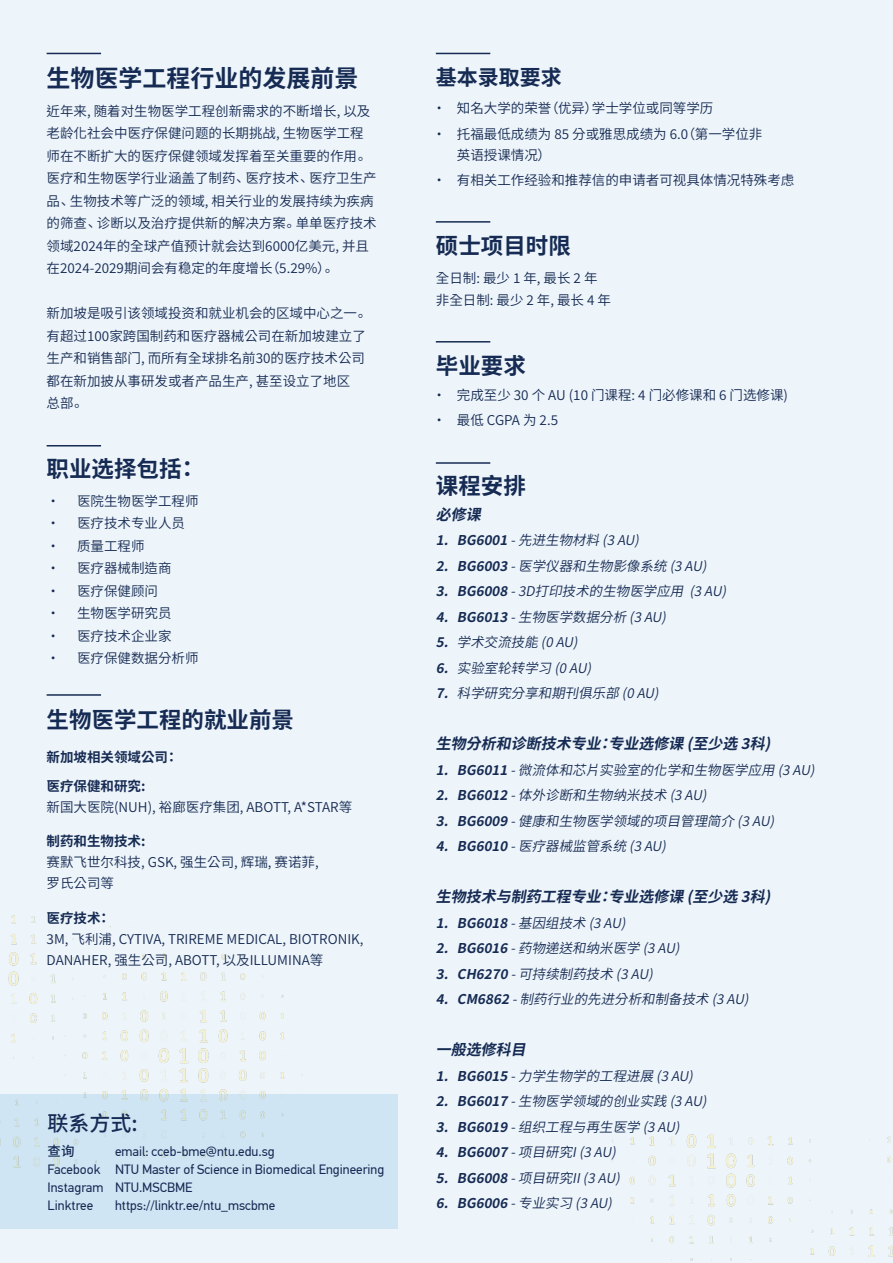
<style>
.page{position:relative;width:893px;height:1263px;background:#edf4fa}
.page>*{position:absolute;margin:0;border:0;box-sizing:border-box;transform-origin:0 0}
.t1{font:700 24px "Source Han Sans TC";color:#162b53}
.t2{font:700 22.5px "Source Han Sans TC";color:#162b53}
.t3{font:700 21px "Source Han Sans TC";color:#162b53}
.t4{font:500 21px "Source Han Sans TC";color:#162b53}
.t5{font:italic 700 15px "Source Han Sans TC";color:#162b53}
.t6{font:13.5px/22.5px "Source Han Sans TC";color:#162b53}
.t7{font:italic 13.5px "Source Han Sans TC";color:#162b53}
.t8{font:13.5px "PF Din Text Pro";color:#162b53}
.t9{font:700 13.5px "Source Han Sans TC";color:#162b53}
.t10{font:500 13.5px "Source Han Sans TC";color:#162b53}
.s1{font-weight:700}
</style>
<div class="page">
<hr style="left:436px;top:221px;width:54px;height:2px;background:#162b53">
<img style="left:8px;top:910px;width:295px;height:184px">
<div style="left:0;top:1094px;width:397px;height:134px;background:#d0e5f4"></div>
<hr style="left:47px;top:53px;width:54px;height:1px;background:#162b53">
<hr style="left:47px;top:445px;width:54px;height:1px;background:#162b53">
<hr style="left:47px;top:694px;width:54px;height:2px;background:#162b53">
<hr style="left:436px;top:53px;width:54px;height:1px;background:#162b53">
<hr style="left:436px;top:341px;width:54px;height:2px;background:#162b53">
<hr style="left:436px;top:462px;width:54px;height:2px;background:#162b53">
<img style="left:611px;top:1134px;width:282px;height:127px">
<p class="t1" style="left:47px;top:65px;width:313px">生物医学工程行业的发展前景</p>
<p class="t6" style="left:47px;top:100px;width:332px">近年来, 随着对生物医学工程创新需求的不断增长, 以及老龄化社会中医疗保健问题的长期挑战, 生物医学工程师在不断扩大的医疗保健领域发挥着至关重要的作用。医疗和生物医学行业涵盖了制药、 医疗技术、 医疗卫生产品、 生物技术等广泛的领域, 相关行业的发展持续为疾病的筛查、 诊断以及治疗提供新的解决方案。 单单医疗技术领域2024年的全球产值预计就会达到6000亿美元, 并且在2024-2029期间会有稳定的年度增长（5.29%）。</p>
<p class="t6" style="left:47px;top:302px;width:322px">新加坡是吸引该领域投资和就业机会的区域中心之一。有超过100家跨国制药和医疗器械公司在新加坡建立了生产和销售部门, 而所有全球排名前30的医疗技术公司都在新加披从事研发或者产品生产, 甚至设立了地区</p>
<p class="t6" style="left:47px;top:392px;width:39px">总部。</p>
<p class="t2" style="left:47px;top:456px;width:153px">职业选择包括：</p>
<p class="t6" style="left:47px;top:490px;width:153px">• 医院生物医学工程师</p>
<p class="t6" style="left:47px;top:512px;width:140px">• 医疗技术专业人员</p>
<p class="t6" style="left:47px;top:535px;width:99px">• 质量工程师</p>
<p class="t6" style="left:47px;top:557px;width:126px">• 医疗器械制造商</p>
<p class="t6" style="left:47px;top:580px;width:113px">• 医疗保健顾问</p>
<p class="t6" style="left:47px;top:602px;width:126px">• 生物医学研究员</p>
<p class="t6" style="left:47px;top:625px;width:126px">• 医疗技术企业家</p>
<p class="t6" style="left:47px;top:647px;width:153px">• 医疗保健数据分析师</p>
<p class="t2" style="left:47px;top:707px;width:249px">生物医学工程的就业前景</p>
<p class="t9" style="left:47px;top:750px;width:133px">新加坡相关领域公司：</p>
<p class="t9" style="left:47px;top:778px;width:100px">医疗保健和研究:</p>
<p class="t6" style="left:47px;top:796px;width:307px">新国大医院(NUH), 裕廊医疗集团, ABOTT, A*STAR等</p>
<p class="t9" style="left:47px;top:834px;width:100px">制药和生物技术:</p>
<p class="t6" style="left:47px;top:851px;width:274px">赛默飞世尔科技, GSK, 强生公司, 辉瑞, 赛诺菲,</p>
<p class="t6" style="left:47px;top:872px;width:69px">罗氏公司等</p>
<p class="t9" style="left:47px;top:910px;width:66px">医疗技术：</p>
<p class="t6" style="left:47px;top:929px;width:318px;line-height:21px">3M, 飞利浦, CYTIVA, TRIREME MEDICAL, BIOTRONIK,<br>DANAHER, 强生公司, ABOTT, 以及ILLUMINA等</p>
<p class="t4" style="left:48px;top:1111px;width:92px">联系方式:</p>
<p class="t10" style="left:48px;top:1144px;width:29px">查询</p>
<p class="t8" style="left:115px;top:1144px;width:161px">email: cceb-bme@ntu.edu.sg</p>
<p class="t8" style="left:48px;top:1162px;width:338px">Facebook NTU Master of Science in Biomedical Engineering</p>
<p class="t8" style="left:48px;top:1180px;width:147px">Instagram NTU.MSCBME</p>
<p class="t8" style="left:48px;top:1198px;width:47px">Linktree</p>
<p class="t8" style="left:115px;top:1198px;width:162px">https://linktr.ee/ntu_mscbme</p>
<p class="t3" style="left:436px;top:65px;width:127px">基本录取要求</p>
<p class="t6" style="left:432px;top:97px;width:282px">• 知名大学的荣誉（优异）学士学位或同等学历</p>
<p class="t6" style="left:432px;top:123px;width:331px">• 托福最低成绩为 85 分或雅思成绩为 6.0（第一学位非</p>
<p class="t6" style="left:457px;top:144px;width:96px">英语授课情况）</p>
<p class="t6" style="left:432px;top:169px;width:363px">• 有相关工作经验和推荐信的申请者可视具体情况特殊考虑</p>
<p class="t2" style="left:436px;top:233px;width:136px">硕士项目时限</p>
<p class="t6" style="left:436px;top:267px;width:163px">全日制: 最少 1 年, 最长 2 年</p>
<p class="t6" style="left:436px;top:289px;width:177px">非全日制: 最少 2 年, 最长 4 年</p>
<p class="t2" style="left:436px;top:353px;width:91px">毕业要求</p>
<p class="t6" style="left:432px;top:384px;width:357px">• 完成至少 30 个 AU (10 门课程: 4 门必修课和 6 门选修课)</p>
<p class="t6" style="left:432px;top:409px;width:127px">• 最低 CGPA 为 2.5</p>
<p class="t2" style="left:436px;top:473px;width:91px">课程安排</p>
<p class="t5" style="left:436px;top:506px;width:54px">必修课</p>
<p class="t7" style="left:436px;top:533px;width:212px"><span class="s1">1. BG6001</span>-先进生物材料 (3AU)</p>
<p class="t7" style="left:436px;top:558px;width:279px"><span class="s1">2. BG6003</span>-医学仪器和生物影像系统 (3AU)</p>
<p class="t7" style="left:436px;top:584px;width:299px"><span class="s1">3. BG6008</span>-3D打印技术的生物医学应用 (3AU)</p>
<p class="t7" style="left:436px;top:609px;width:239px"><span class="s1">4. BG6013</span>-生物医学数据分析 (3AU)</p>
<p class="t7" style="left:436px;top:635px;width:150px"><span class="s1">5.</span> 学术交流技能 (0AU)</p>
<p class="t7" style="left:436px;top:660px;width:164px"><span class="s1">6.</span> 实验室轮转学习 (0AU)</p>
<p class="t7" style="left:436px;top:686px;width:231px"><span class="s1">7.</span> 科学研究分享和期刊俱乐部 (0AU)</p>
<p class="t5" style="left:436px;top:735px;width:344px">生物分析和诊断技术专业：专业选修课 (至少选 3科)</p>
<p class="t7" style="left:436px;top:762px;width:387px"><span class="s1">1. BG6011</span>-微流体和芯片实验室的化学和生物医学应用 (3AU)</p>
<p class="t7" style="left:436px;top:788px;width:279px"><span class="s1">2. BG6012</span>-体外诊断和生物纳米技术 (3AU)</p>
<p class="t7" style="left:436px;top:813px;width:347px"><span class="s1">3. BG6009</span>-健康和生物医学领域的项目管理简介 (3AU)</p>
<p class="t7" style="left:436px;top:839px;width:239px"><span class="s1">4. BG6010</span>-医疗器械监管系统 (3AU)</p>
<p class="t5" style="left:436px;top:888px;width:344px">生物技术与制药工程专业：专业选修课 (至少选 3科)</p>
<p class="t7" style="left:436px;top:915px;width:198px"><span class="s1">1. BG6018</span>-基因组技术 (3AU)</p>
<p class="t7" style="left:436px;top:941px;width:252px"><span class="s1">2. BG6016</span>-药物递送和纳米医学 (3AU)</p>
<p class="t7" style="left:436px;top:966px;width:225px"><span class="s1">3. CH6270</span>-可持续制药技术 (3AU)</p>
<p class="t7" style="left:436px;top:992px;width:321px"><span class="s1">4. CM6862</span>-制药行业的先进分析和制备技术 (3AU)</p>
<p class="t5" style="left:436px;top:1041px;width:99px">一般选修科目</p>
<p class="t7" style="left:436px;top:1068px;width:266px"><span class="s1">1. BG6015</span>-力学生物学的工程进展 (3AU)</p>
<p class="t7" style="left:436px;top:1094px;width:279px"><span class="s1">2. BG6017</span>-生物医学领域的创业实践 (3AU)</p>
<p class="t7" style="left:436px;top:1119px;width:252px"><span class="s1">3. BG6019</span>-组织工程与再生医学 (3AU)</p>
<p class="t7" style="left:436px;top:1145px;width:188px"><span class="s1">4. BG6007</span>-项目研究I(3AU)</p>
<p class="t7" style="left:436px;top:1170px;width:192px"><span class="s1">5. BG6008</span>-项目研究II(3AU)</p>
<p class="t7" style="left:436px;top:1196px;width:185px"><span class="s1">6. BG6006</span>-专业实习 (3AU)</p>
</div>
